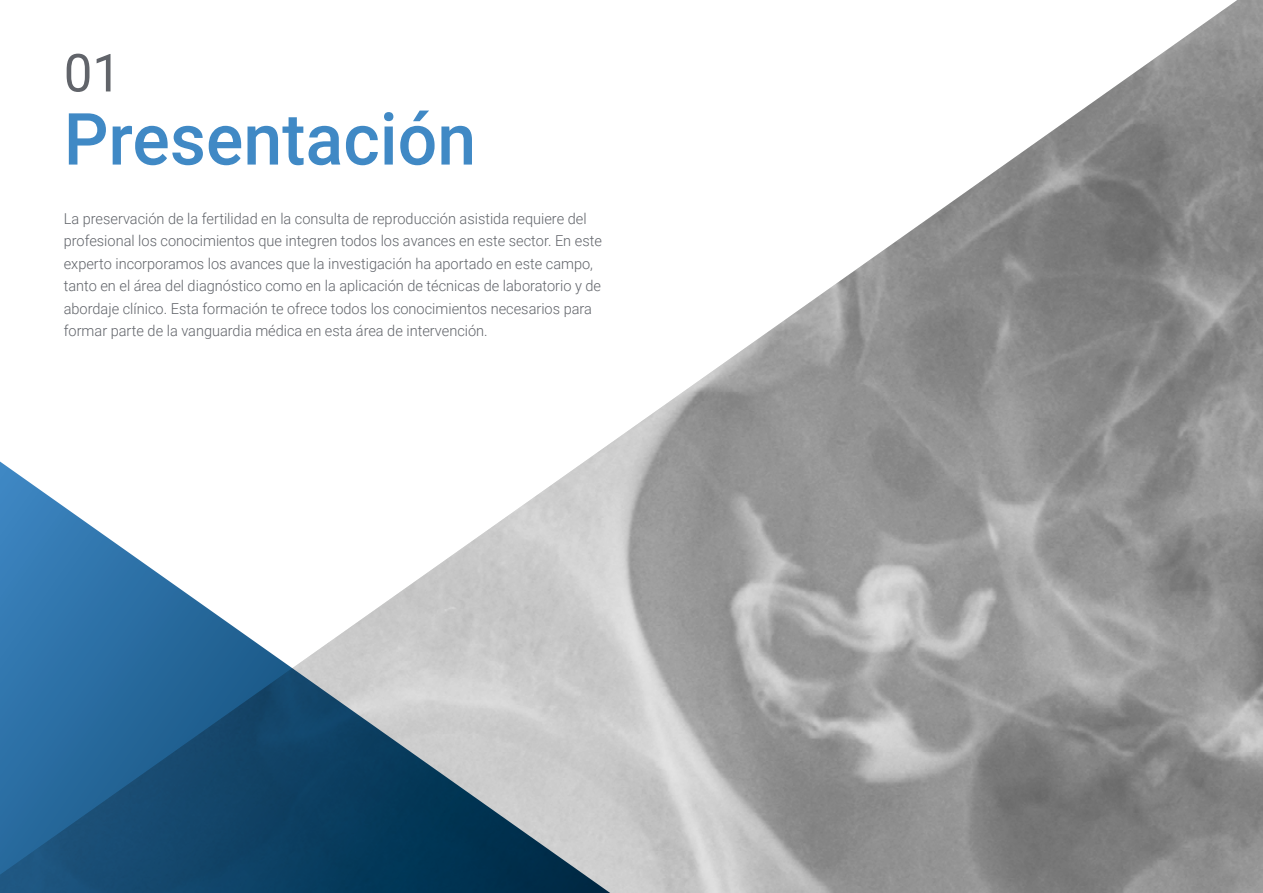
<style>
.page{position:relative;width:1263px;height:893px;background:#fff}
.page>*{position:absolute;margin:0;border:0;box-sizing:border-box;transform-origin:0 0}
.t1{font:500 72px "Roboto";color:#4089c5}
.t2{font:52.5px "Roboto";color:#61646a}
.t3{font:300 15px/22.5px "Roboto";color:#61646a}
</style>
<div class="page">
<img style="left:607px;top:0;width:656px;height:893px">
<svg style="left:0;top:446px;width:640px;height:447px"></svg>
<h2 class="t2" style="left:64px;top:36px;width:59px">01</h2>
<h1 class="t1" style="left:64px;top:89px;width:414px">Presentación</h1>
<p class="t3" style="left:64px;top:207px;width:540px">La preservación de la fertilidad en la consulta de reproducción asistida requiere del profesional los conocimientos que integren todos los avances en este sector. En este experto incorporamos los avances que la investigación ha aportado en este campo, tanto en el área del diagnóstico como en la aplicación de técnicas de laboratorio y de abordaje clínico. Esta formación te ofrece todos los conocimientos necesarios para formar parte de la vanguardia médica en esta área de intervención.</p>
</div>
